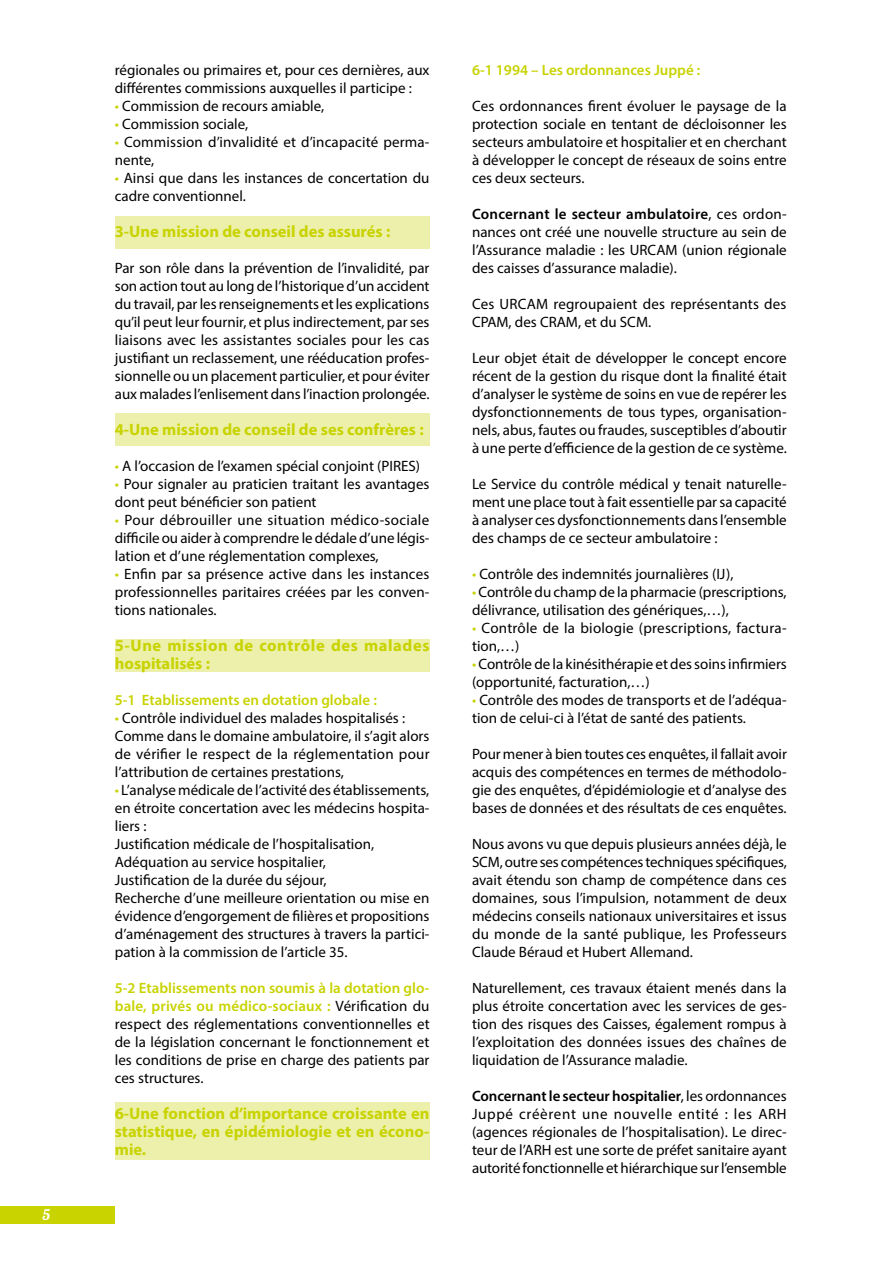
<style>
.page{position:relative;width:893px;height:1263px;background:#fff}
.page>*{position:absolute;margin:0;border:0;box-sizing:border-box;transform-origin:0 0}
.t1{font:700 16.5px/18px "Myriad Pro";color:#c8d300;text-align:justify}
.t2{font:700 16.5px/18px "Myriad Pro";letter-spacing:.035em;color:#c8d300}
.t3{font:15px/18px "Myriad Pro";color:#000;text-align:justify}
.t4{font:600 15px "Myriad Pro";color:#c8d300}
.t5{font:15px "Lobster 1.4";color:#fff}
.s1{color:#c8d300}
.s2{font-weight:600;color:#c8d300}
.s3{font-weight:600}
</style>
<div class="page">
<div style="left:115px;top:1102px;width:314px;height:58px;background:#ecf0ab"></div>
<div style="left:0;top:1205px;width:115px;height:18px;background:#c8d300"></div>
<div style="left:115px;top:216px;width:314px;height:33px;background:#ecf0ab"></div>
<div style="left:115px;top:413px;width:314px;height:33px;background:#ecf0ab"></div>
<div style="left:115px;top:639px;width:314px;height:33px;background:#ecf0ab"></div>
<p class="t5" style="left:43px;top:1205px;width:9px">5</p>
<p class="t3" style="left:115px;top:61px;width:316px">régionales ou primaires et, pour ces dernières, aux différentes commissions auxquelles il participe :</p>
<p class="t3" style="left:115px;top:97px;width:211px"><span class="s1">•</span> Commission de recours amiable,</p>
<p class="t3" style="left:115px;top:115px;width:135px"><span class="s1">•</span> Commission sociale,</p>
<p class="t3" style="left:115px;top:133px;width:316px"><span class="s1">•</span> Commission d’invalidité et d’incapacité perma&shy;nente,</p>
<p class="t3" style="left:115px;top:169px;width:316px"><span class="s1">•</span> Ainsi que dans les instances de concertation du cadre conventionnel.</p>
<p class="t1" style="left:115px;top:222px;width:277px">3-Une mission de conseil des assurés :</p>
<p class="t3" style="left:115px;top:259px;width:316px">Par son rôle dans la prévention de l’invalidité, par son action tout au long de l’historique d’un accident du travail, par les renseignements et les explications qu’il peut leur fournir, et plus indirectement, par ses liaisons avec les assistantes sociales pour les cas justifiant un reclassement, une rééducation profes&shy;sionnelle ou un placement particulier, et pour éviter aux malades l’enlisement dans l’inaction prolongée.</p>
<p class="t1" style="left:115px;top:420px;width:310px">4-Une mission de conseil de ses confrères :</p>
<p class="t3" style="left:115px;top:457px;width:307px"><span class="s1">•</span> A l’occasion de l’examen spécial conjoint (PIRES)</p>
<p class="t3" style="left:115px;top:475px;width:316px"><span class="s1">•</span> Pour signaler au praticien traitant les avantages dont peut bénéficier son patient</p>
<p class="t3" style="left:115px;top:511px;width:316px"><span class="s1">•</span> Pour débrouiller une situation médico-sociale difficile ou aider à comprendre le dédale d’une légis&shy;lation et d’une réglementation complexes,</p>
<p class="t3" style="left:115px;top:565px;width:316px"><span class="s1">•</span> Enfin par sa présence active dans les instances professionnelles paritaires créées par les conven&shy;tions nationales.</p>
<p class="t2" style="left:115px;top:636px;width:316px">5-Une mission de contrôle des malades hospitalisés :</p>
<p class="t4" style="left:115px;top:690px;width:264px">5-1 Etablissements en dotation globale :</p>
<p class="t3" style="left:115px;top:709px;width:316px;text-align:left"><span class="s1">•</span> Contrôle individuel des malades hospitalisés :<br>Comme dans le domaine ambulatoire, il s’agit alors de vérifier le respect de la réglementation pour l’attribution de certaines prestations,</p>
<p class="t3" style="left:115px;top:781px;width:316px;text-align:left"><span class="s1">•</span> L’analyse médicale de l’activité des établissements, en étroite concertation avec les médecins hospita&shy;liers :<br>Justification médicale de l’hospitalisation, Adéquation au service hospitalier,<br>Justification de la durée du séjour,<br>Recherche d’une meilleure orientation ou mise en évidence d’engorgement de filières et propositions d’aménagement des structures à travers la partici&shy;pation à la commission de l’article 35.</p>
<p class="t3" style="left:115px;top:979px;width:316px"><span class="s2">5-2 Etablissements non soumis à la dotation glo&shy;bale, privés ou médico-sociaux :</span> Vérification du respect des réglementations conventionnelles et de la législation concernant le fonctionnement et les conditions de prise en charge des patients par ces structures.</p>
<p class="t1" style="left:115px;top:1104px;width:316px">6-Une fonction d’importance croissante en statistique, en épidémiologie et en écono&shy;mie.</p>
<p class="t4" style="left:472px;top:60px;width:230px">6-1 1994 – Les ordonnances Juppé :</p>
<p class="t3" style="left:472px;top:97px;width:316px">Ces ordonnances firent évoluer le paysage de la protection sociale en tentant de décloisonner les secteurs ambulatoire et hospitalier et en cherchant à développer le concept de réseaux de soins entre ces deux secteurs.</p>
<p class="t3" style="left:472px;top:205px;width:316px"><span class="s3">Concernant le secteur ambulatoire</span>, ces ordon&shy;nances ont créé une nouvelle structure au sein de l’Assurance maladie : les URCAM (union régionale des caisses d’assurance maladie).</p>
<p class="t3" style="left:472px;top:295px;width:316px">Ces URCAM regroupaient des représentants des<br>CPAM, des CRAM, et du SCM.</p>
<p class="t3" style="left:472px;top:349px;width:316px">Leur objet était de développer le concept encore récent de la gestion du risque dont la finalité était d’analyser le système de soins en vue de repérer les dysfonctionnements de tous types, organisation&shy;nels, abus, fautes ou fraudes, susceptibles d’aboutir à une perte d’efficience de la gestion de ce système.</p>
<p class="t3" style="left:472px;top:475px;width:316px">Le Service du contrôle médical y tenait naturelle&shy;ment une place tout à fait essentielle par sa capacité à analyser ces dysfonctionnements dans l’ensemble des champs de ce secteur ambulatoire :</p>
<p class="t3" style="left:472px;top:565px;width:263px"><span class="s1">•</span> Contrôle des indemnités journalières (IJ),</p>
<p class="t3" style="left:472px;top:583px;width:316px"><span class="s1">•</span> Contrôle du champ de la pharmacie (prescriptions, délivrance, utilisation des génériques,…),</p>
<p class="t3" style="left:472px;top:619px;width:316px"><span class="s1">•</span> Contrôle de la biologie (prescriptions, factura&shy;tion,…)</p>
<p class="t3" style="left:472px;top:655px;width:316px"><span class="s1">•</span> Contrôle de la kinésithérapie et des soins infirmiers (opportunité, facturation,…)</p>
<p class="t3" style="left:472px;top:691px;width:316px"><span class="s1">•</span> Contrôle des modes de transports et de l’adéqua&shy;tion de celui-ci à l’état de santé des patients.</p>
<p class="t3" style="left:472px;top:745px;width:316px">Pour mener à bien toutes ces enquêtes, il fallait avoir acquis des compétences en termes de méthodolo&shy;gie des enquêtes, d’épidémiologie et d’analyse des bases de données et des résultats de ces enquêtes.</p>
<p class="t3" style="left:472px;top:835px;width:316px">Nous avons vu que depuis plusieurs années déjà, le SCM, outre ses compétences techniques spécifiques, avait étendu son champ de compétence dans ces domaines, sous l’impulsion, notamment de deux médecins conseils nationaux universitaires et issus du monde de la santé publique, les Professeurs Claude Béraud et Hubert Allemand.</p>
<p class="t3" style="left:472px;top:979px;width:316px">Naturellement, ces travaux étaient menés dans la plus étroite concertation avec les services de ges&shy;tion des risques des Caisses, également rompus à l’exploitation des données issues des chaînes de liquidation de l’Assurance maladie.</p>
<p class="t3" style="left:472px;top:1087px;width:316px"><span class="s3">Concernant le secteur hospitalier</span>, les ordonnances Juppé créèrent une nouvelle entité : les ARH (agences régionales de l’hospitalisation). Le direc&shy;teur de l’ARH est une sorte de préfet sanitaire ayant autorité fonctionnelle et hiérarchique sur l’ensemble</p>
</div>
